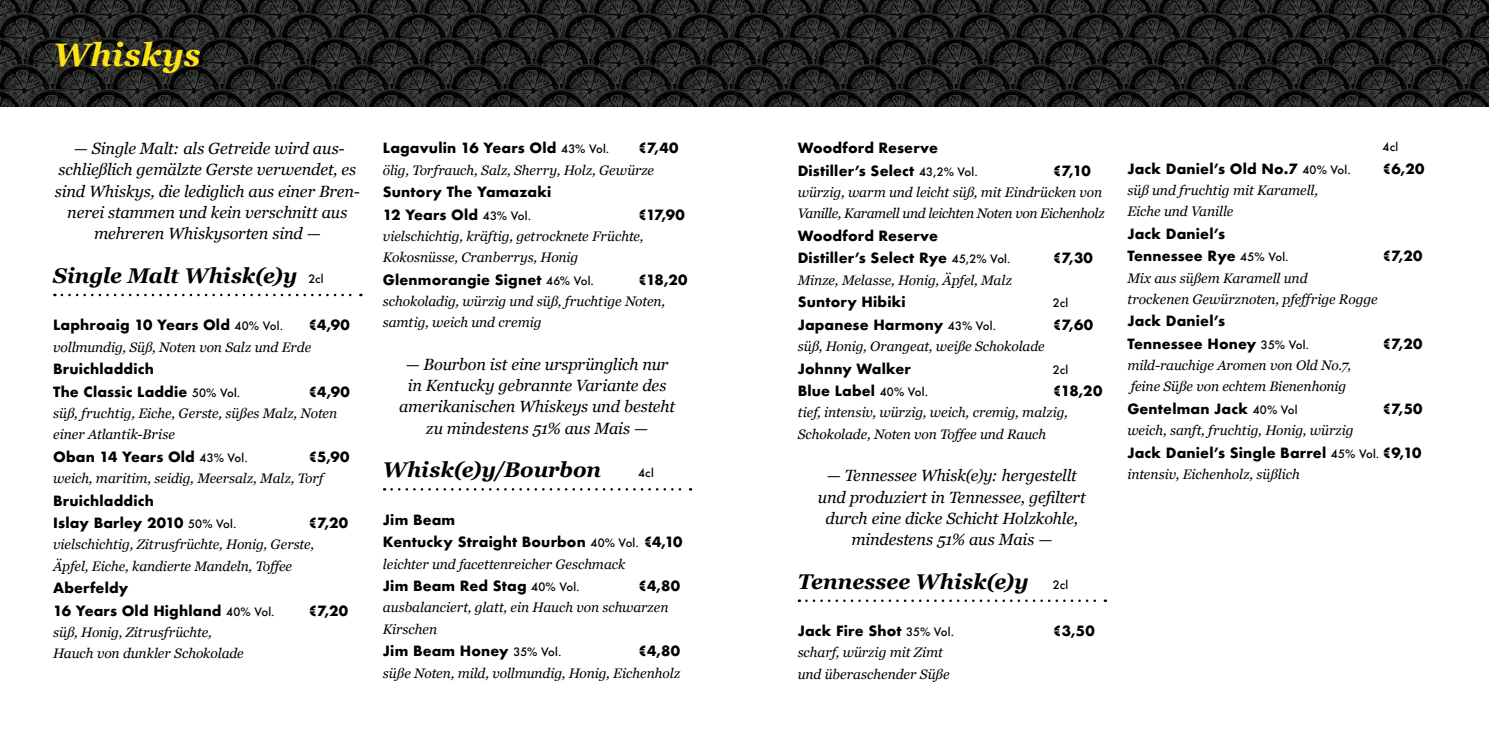
<style>
.page{position:relative;width:1489px;height:745px;background:#fff}
.page>*{position:absolute;margin:0;border:0;box-sizing:border-box;transform-origin:0 0}
.t1{font:italic 700 32.5px "Georgia";letter-spacing:.005em;color:#fbe216}
.t2{font:italic 700 21.25px "Georgia";letter-spacing:-.005em;color:#000}
.t3{font:italic 16.25px/21.2px "Georgia";letter-spacing:-.01em;color:#000;text-align:center}
.t4{font:italic 13.75px/21.2px "Georgia";letter-spacing:-.005em;color:#000}
.t5{font:700 13.75px/22.5px "Futura";letter-spacing:.01em;color:#000}
.t6{font:500 11.25px "Futura";letter-spacing:.025em;color:#000}
.s1{font-family:"Futura";font-weight:500;font-style:normal;font-size:11.25px}
.s2{font-weight:500;font-size:11.25px}
</style>
<div class="page">
<img style="left:0;top:0;width:1488px;height:106px">
<svg style="left:62px;top:293px;width:299px;height:3px"></svg>
<svg style="left:391px;top:488px;width:300px;height:2px"></svg>
<svg style="left:806px;top:599px;width:299px;height:2px"></svg>
<h1 class="t1" style="left:53px;top:30px;width:149px">Whiskys</h1>
<p class="t3" style="left:55px;top:137px;width:307px">— Single Malt: als Getreide wird aus&shy;schließlich gemälzte Gerste verwendet, es sind Whiskys, die lediglich aus einer Bren&shy;nerei stammen und kein verschnitt aus mehreren Whiskysorten sind —</p>
<h2 class="t2" style="left:53px;top:260px;width:272px">Single Malt Whisk(e)y <span class="s1">2cl</span></h2>
<p class="t5" style="left:53px;top:314px;width:231px">Laphroaig 10 Years Old <span class="s2">40% Vol.</span></p>
<p class="t5" style="left:308px;top:314px;width:43px">€4,90</p>
<p class="t4" style="left:53px;top:335px;width:259px">vollmundig, Süß, Noten von Salz und Erde</p>
<p class="t5" style="left:53px;top:357px;width:189px">Bruichladdich<br>The Classic Laddie <span class="s2">50% Vol.</span></p>
<p class="t5" style="left:308px;top:380px;width:43px">€4,90</p>
<p class="t4" style="left:53px;top:402px;width:285px">süß, fruchtig, Eiche, Gerste, süßes Malz, Noten einer Atlantik-Brise</p>
<p class="t5" style="left:53px;top:445px;width:196px">Oban 14 Years Old <span class="s2">43% Vol.</span></p>
<p class="t5" style="left:308px;top:445px;width:42px">€5,90</p>
<p class="t4" style="left:53px;top:467px;width:272px">weich, maritim, seidig, Meersalz, Malz, Torf</p>
<p class="t5" style="left:53px;top:489px;width:185px">Bruichladdich<br>Islay Barley 2010 <span class="s2">50% Vol.</span></p>
<p class="t5" style="left:308px;top:511px;width:41px">€7,20</p>
<p class="t4" style="left:53px;top:533px;width:262px">vielschichtig, Zitrusfrüchte, Honig, Gerste,<br>Äpfel, Eiche, kandierte Mandeln, Toffee</p>
<p class="t5" style="left:53px;top:576px;width:223px">Aberfeldy<br>16 Years Old Highland <span class="s2">40% Vol.</span></p>
<p class="t5" style="left:308px;top:599px;width:41px">€7,20</p>
<p class="t4" style="left:53px;top:620px;width:192px">süß, Honig, Zitrusfrüchte,<br>Hauch von dunkler Schokolade</p>
<p class="t5" style="left:383px;top:137px;width:228px">Lagavulin 16 Years Old <span class="s2">43% Vol.</span></p>
<p class="t5" style="left:638px;top:137px;width:42px">€7,40</p>
<p class="t4" style="left:383px;top:158px;width:273px">ölig, Torfrauch, Salz, Sherry, Holz, Gewürze</p>
<p class="t5" style="left:383px;top:180px;width:170px">Suntory The Yamazaki<br>12 Years Old <span class="s2">43% Vol.</span></p>
<p class="t5" style="left:638px;top:203px;width:48px">€17,90</p>
<p class="t4" style="left:383px;top:225px;width:262px">vielschichtig, kräftig, getrocknete Früchte,<br>Kokosnüsse, Cranberrys, Honig</p>
<p class="t5" style="left:383px;top:268px;width:213px">Glenmorangie Signet <span class="s2">46% Vol.</span></p>
<p class="t5" style="left:638px;top:268px;width:51px">€18,20</p>
<p class="t4" style="left:383px;top:290px;width:284px">schokoladig, würzig und süß, fruchtige Noten, samtig, weich und cremig</p>
<p class="t3" style="left:399px;top:353px;width:277px">— Bourbon ist eine ursprünglich nur in Kentucky gebrannte Variante des amerikanischen Whiskeys und besteht zu mindestens 51% aus Mais —</p>
<h2 class="t2" style="left:383px;top:454px;width:220px">Whisk(e)y/Bourbon</h2>
<p class="t6" style="left:638px;top:465px;width:17px">4cl</p>
<p class="t5" style="left:383px;top:508px;width:301px">Jim Beam<br>Kentucky Straight Bourbon <span class="s2">40% Vol.</span> €4,10</p>
<p class="t4" style="left:383px;top:552px;width:244px">leichter und facettenreicher Geschmack</p>
<p class="t5" style="left:383px;top:574px;width:198px">Jim Beam Red Stag <span class="s2">40% Vol.</span></p>
<p class="t5" style="left:638px;top:574px;width:44px">€4,80</p>
<p class="t4" style="left:383px;top:596px;width:287px">ausbalanciert, glatt, ein Hauch von schwarzen<br>Kirschen</p>
<p class="t5" style="left:383px;top:639px;width:180px">Jim Beam Honey <span class="s2">35% Vol.</span></p>
<p class="t5" style="left:638px;top:639px;width:44px">€4,80</p>
<p class="t4" style="left:383px;top:661px;width:299px">süße Noten, mild, vollmundig, Honig, Eichenholz</p>
<p class="t5" style="left:797px;top:137px;width:182px">Woodford Reserve<br>Distiller’s Select <span class="s2">43,2% Vol.</span></p>
<p class="t5" style="left:1052px;top:159px;width:39px">€7,10</p>
<p class="t4" style="left:797px;top:181px;width:308px">würzig, warm und leicht süß, mit Eindrücken von<br>Vanille, Karamell und leichten Noten von Eichenholz</p>
<p class="t5" style="left:797px;top:224px;width:214px">Woodford Reserve<br>Distiller’s Select Rye <span class="s2">45,2% Vol.</span></p>
<p class="t5" style="left:1052px;top:247px;width:42px">€7,30</p>
<p class="t4" style="left:797px;top:268px;width:216px">Minze, Melasse, Honig, Äpfel, Malz</p>
<p class="t5" style="left:797px;top:290px;width:110px">Suntory Hibiki</p>
<p class="t6" style="left:1052px;top:295px;width:17px">2cl</p>
<p class="t5" style="left:797px;top:313px;width:200px">Japanese Harmony <span class="s2">43% Vol.</span></p>
<p class="t5" style="left:1052px;top:313px;width:42px">€7,60</p>
<p class="t4" style="left:797px;top:335px;width:248px">süß, Honig, Orangeat, weiße Schokolade</p>
<p class="t5" style="left:797px;top:357px;width:115px">Johnny Walker</p>
<p class="t6" style="left:1052px;top:361px;width:17px">2cl</p>
<p class="t5" style="left:797px;top:379px;width:132px">Blue Label <span class="s2">40% Vol.</span></p>
<p class="t5" style="left:1052px;top:379px;width:51px">€18,20</p>
<p class="t4" style="left:797px;top:401px;width:272px">tief, intensiv, würzig, weich, cremig, malzig,<br>Schokolade, Noten von Toffee und Rauch</p>
<p class="t3" style="left:817px;top:464px;width:269px">— Tennessee Whisk(e)y: hergestellt und produziert in Tennessee, gefiltert durch eine dicke Schicht Holzkohle, mindestens 51% aus Mais —</p>
<h2 class="t2" style="left:797px;top:565px;width:272px">Tennessee Whisk(e)y <span class="s1">2cl</span></h2>
<p class="t5" style="left:797px;top:619px;width:158px">Jack Fire Shot <span class="s2">35% Vol.</span></p>
<p class="t5" style="left:1052px;top:619px;width:43px">€3,50</p>
<p class="t4" style="left:797px;top:641px;width:153px">scharf, würzig mit Zimt und überaschender Süße</p>
<p class="t6" style="left:1382px;top:139px;width:17px">4cl</p>
<p class="t5" style="left:1127px;top:157px;width:225px">Jack Daniel’s Old No.7 <span class="s2">40% Vol.</span></p>
<p class="t5" style="left:1382px;top:157px;width:43px">€6,20</p>
<p class="t4" style="left:1127px;top:179px;width:192px">süß und fruchtig mit Karamell,<br>Eiche und Vanille</p>
<p class="t5" style="left:1127px;top:222px;width:163px">Jack Daniel’s<br>Tennessee Rye <span class="s2">45% Vol.</span></p>
<p class="t5" style="left:1382px;top:245px;width:41px">€7,20</p>
<p class="t4" style="left:1127px;top:266px;width:252px">Mix aus süßem Karamell und<br>trockenen Gewürznoten, pfeffrige Rogge</p>
<p class="t5" style="left:1127px;top:310px;width:183px">Jack Daniel’s<br>Tennessee Honey <span class="s2">35% Vol.</span></p>
<p class="t5" style="left:1382px;top:332px;width:41px">€7,20</p>
<p class="t4" style="left:1127px;top:354px;width:225px">mild-rauchige Aromen von Old No.7, feine Süße von echtem Bienenhonig</p>
<p class="t5" style="left:1127px;top:397px;width:172px">Gentelman Jack <span class="s2">40% Vol</span></p>
<p class="t5" style="left:1382px;top:397px;width:41px">€7,50</p>
<p class="t4" style="left:1127px;top:419px;width:228px">weich, sanft, fruchtig, Honig, würzig</p>
<p class="t5" style="left:1127px;top:441px;width:296px">Jack Daniel’s Single Barrel <span class="s2">45% Vol.</span> €9,10</p>
<p class="t4" style="left:1127px;top:463px;width:174px">intensiv, Eichenholz, süßlich</p>
</div>
